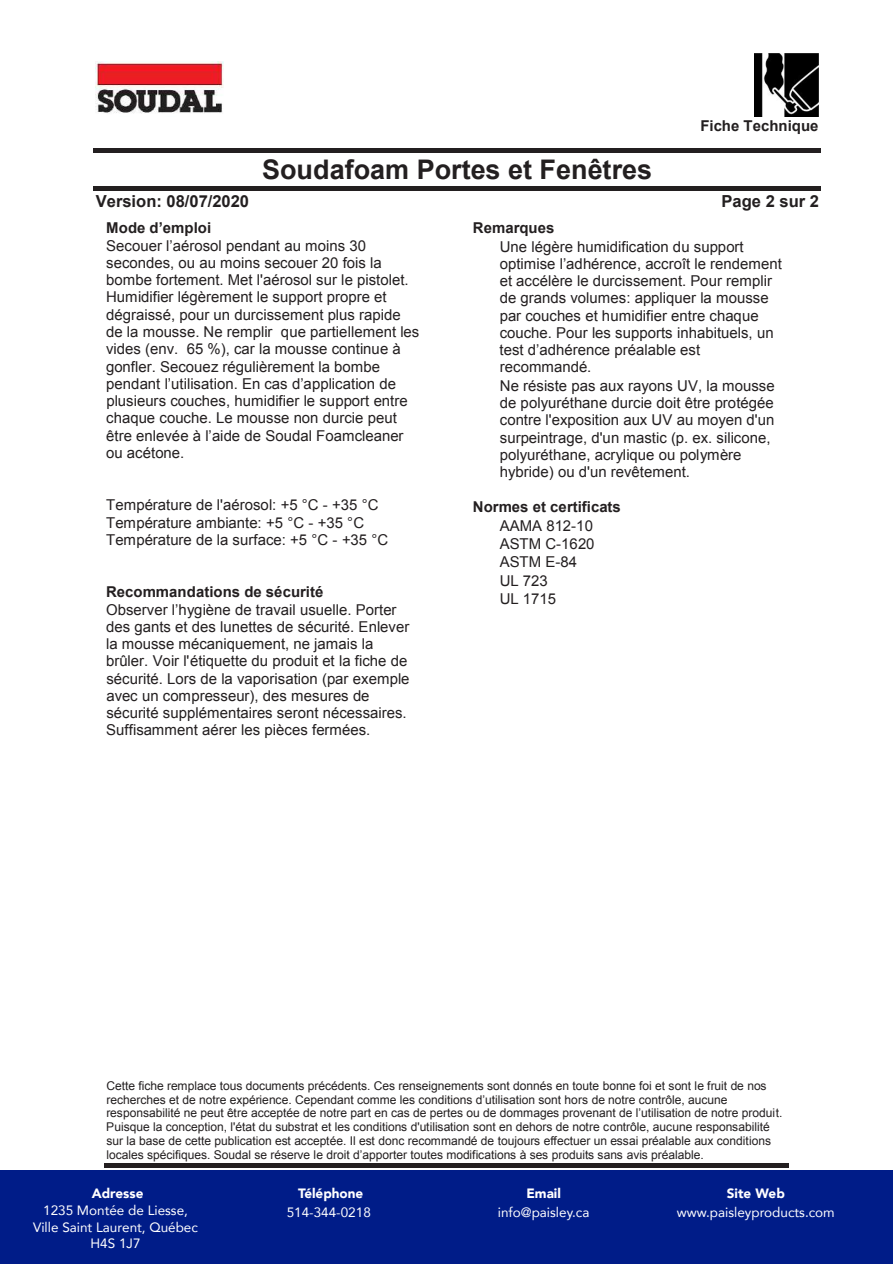
<style>
.page{position:relative;width:893px;height:1264px;background:#fff}
.page>*{position:absolute;margin:0;border:0;box-sizing:border-box;transform-origin:0 0}
.t1{font:700 27px "Arial";color:#231f20}
.t2{font:700 16.5px "Arial";color:#231f20}
.t3{font:15px/17.2px "Arial";color:#231f20}
.t4{font:700 15px "Arial";color:#231f20}
.t5{font:13.5px/16.2px "Avenir";color:#fff;text-align:center}
.t6{font:900 13.5px "Avenir";color:#fff}
.t7{font:12px/13.8px "Arial";letter-spacing:-.005em;color:#231f20}
</style>
<div class="page">
<img style="left:96px;top:62px;width:127px;height:52px">
<img style="left:755px;top:53px;width:64px;height:64px">
<hr style="left:94px;top:148px;width:727px;height:4px;background:#231f20">
<hr style="left:94px;top:187px;width:727px;height:4px;background:#231f20">
<div style="left:104px;top:1162px;width:685px;height:5px;background:#231f20"></div>
<div style="left:1px;top:1170px;width:892px;height:93px;background:#001c88"></div>
<h1 class="t1" style="left:262px;top:152px;width:392px">Soudafoam Portes et Fenêtres</h1>
<p class="t4" style="left:700px;top:116px;width:120px">Fiche Technique</p>
<p class="t2" style="left:96px;top:190px;width:155px">Version: 08/07/2020</p>
<p class="t2" style="left:722px;top:190px;width:99px">Page 2 sur 2</p>
<p class="t4" style="left:106px;top:218px;width:106px">Mode d’emploi</p>
<p class="t3" style="left:106px;top:237px;width:315px">Secouer l’aérosol pendant au moins 30 secondes, ou au moins secouer 20 fois la bombe fortement. Met l'aérosol sur le pistolet.<br>Humidifier légèrement le support propre et dégraissé, pour un durcissement plus rapide de la mousse. Ne remplir que partiellement les vides (env. 65 %), car la mousse continue à gonfler. Secouez régulièrement la bombe pendant l’utilisation. En cas d’application de plusieurs couches, humidifier le support entre chaque couche. Le mousse non durcie peut être enlevée à l’aide de Soudal Foamcleaner ou acétone.</p>
<p class="t3" style="left:106px;top:496px;width:284px">Température de l'aérosol: +5 °C - +35 °C<br>Température ambiante: +5 °C - +35 °C<br>Température de la surface: +5 °C - +35 °C</p>
<p class="t4" style="left:106px;top:582px;width:219px">Recommandations de sécurité</p>
<p class="t3" style="left:106px;top:600px;width:305px">Observer l’hygiène de travail usuelle. Porter des gants et des lunettes de sécurité. Enlever la mousse mécaniquement, ne jamais la brûler. Voir l'étiquette du produit et la fiche de sécurité. Lors de la vaporisation (par exemple avec un compresseur), des mesures de sécurité supplémentaires seront nécessaires.<br>Suffisamment aérer les pièces fermées.</p>
<p class="t4" style="left:473px;top:218px;width:83px">Remarques</p>
<p class="t3" style="left:500px;top:238px;width:284px">Une légère humidification du support optimise l’adhérence, accroît le rendement et accélère le durcissement. Pour remplir de grands volumes: appliquer la mousse par couches et humidifier entre chaque couche. Pour les supports inhabituels, un test d’adhérence préalable est recommandé.<br>Ne résiste pas aux rayons UV, la mousse de polyuréthane durcie doit être protégée contre l'exposition aux UV au moyen d'un surpeintrage, d'un mastic (p. ex. silicone, polyuréthane, acrylique ou polymère hybride) ou d'un revêtement.</p>
<p class="t4" style="left:473px;top:497px;width:150px">Normes et certificats</p>
<p class="t3" style="left:500px;top:516px;width:96px;line-height:18.3px">AAMA 812-10<br>ASTM C-1620<br>ASTM E-84<br>UL 723<br>UL 1715</p>
<p class="t7" style="left:106px;top:1078px;width:678px">Cette fiche remplace tous documents précédents. Ces renseignements sont donnés en toute bonne foi et sont le fruit de nos recherches et de notre expérience. Cependant comme les conditions d’utilisation sont hors de notre contrôle, aucune responsabilité ne peut être acceptée de notre part en cas de pertes ou de dommages provenant de l’utilisation de notre produit.<br>Puisque la conception, l'état du substrat et les conditions d'utilisation sont en dehors de notre contrôle, aucune responsabilité sur la base de cette publication est acceptée. Il est donc recommandé de toujours effectuer un essai préalable aux conditions locales spécifiques. Soudal se réserve le droit d’apporter toutes modifications à ses produits sans avis préalable.</p>
<p class="t6" style="left:92px;top:1181px;width:53px">Adresse</p>
<p class="t6" style="left:298px;top:1181px;width:67px">Téléphone</p>
<p class="t6" style="left:526px;top:1181px;width:36px">Email</p>
<p class="t6" style="left:727px;top:1181px;width:60px">Site Web</p>
<p class="t5" style="left:33px;top:1201px;width:166px">1235 Montée de Liesse,<br>Ville Saint Laurent, Québec<br>H4S 1J7</p>
<p class="t5" style="left:287px;top:1203px;width:86px">514-344-0218</p>
<p class="t5" style="left:498px;top:1203px;width:93px">info@paisley.ca</p>
<p class="t5" style="left:677px;top:1203px;width:159px">www.paisleyproducts.com</p>
</div>
